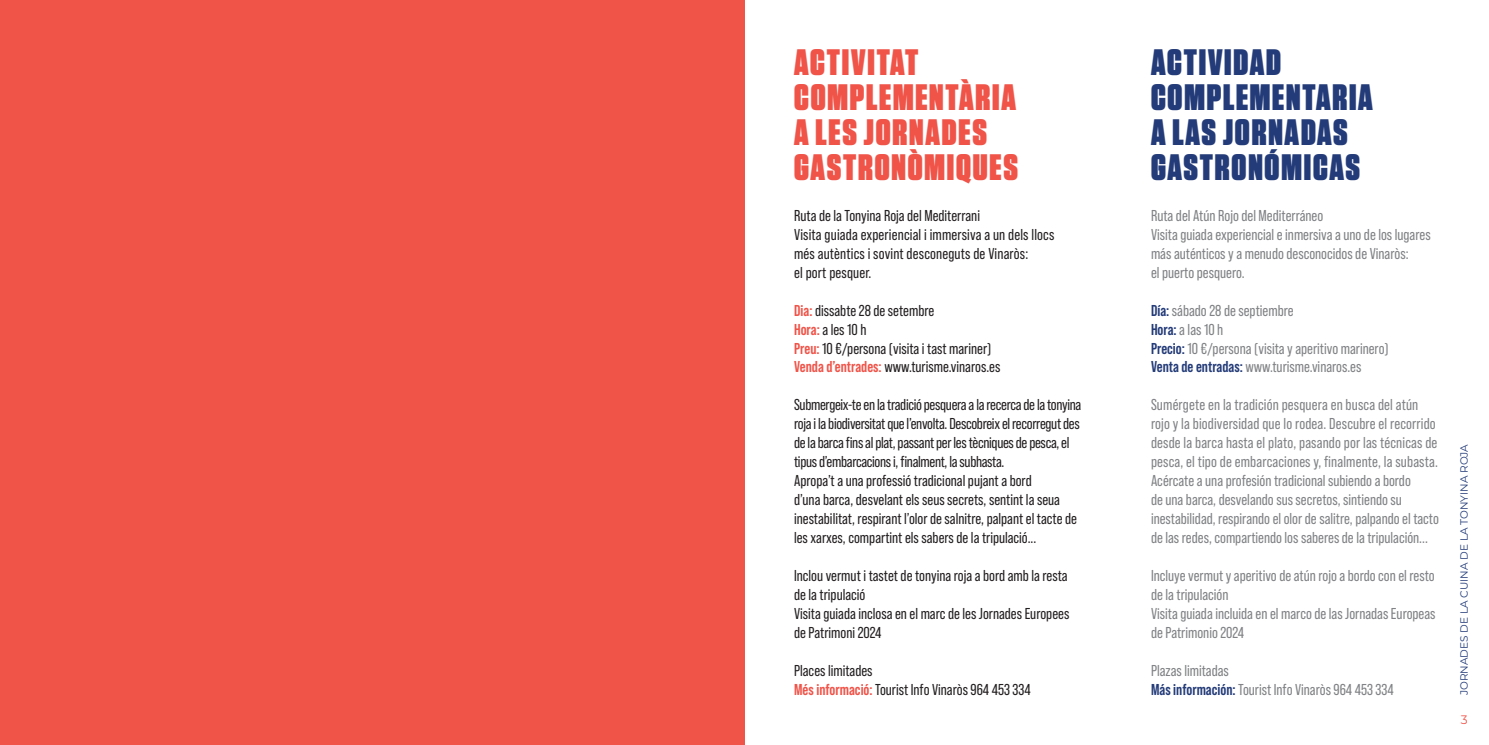
<style>
.page{position:relative;width:1489px;height:745px;background:#fff}
.page>*{position:absolute;margin:0;border:0;box-sizing:border-box;transform-origin:0 0}
.RESTAURANT_NOM{font:900 36.75px/35px "Tungsten";letter-spacing:.05em;color:#f05348}
.RESTAURANT_NOM-2{font:900 36.75px/35px "Tungsten";letter-spacing:.05em;color:#233b78}
.t1{font:15.75px/18.9px "Bebas Neue Pro";color:#808285}
.t2{font:15.75px/18.9px "Bebas Neue Pro";color:#231f20}
.t3{font:15.75px/18.9px "Bebas Neue Pro";letter-spacing:-.02em;color:#231f20}
.t4{font:12.25px "Montserrat";color:#f05348}
.t5{font:10.5px "Montserrat";color:#233b78}
.s1{font-weight:700;color:#f05348}
.s2{font-weight:700;color:#233b78}
</style>
<div class="page">
<div style="left:0;top:0;width:744px;height:744px;background:#f05348"></div>
<p class="RESTAURANT_NOM" style="left:794px;top:46px;width:225px">ACTIVITAT<br>COMPLEMENTÀRIA<br>A LES JORNADES<br>GASTRONÒMIQUES</p>
<p class="t2" style="left:794px;top:205px;width:187px">Ruta de la Tonyina Roja del Mediterrani</p>
<p class="t2" style="left:794px;top:224px;width:262px">Visita guiada experiencial i immersiva a un dels llocs més autèntics i sovint desconeguts de Vinaròs:<br>el port pesquer.</p>
<p class="t2" style="left:794px;top:300px;width:142px"><span class="s1">Dia:</span> dissabte 28 de setembre</p>
<p class="t2" style="left:794px;top:319px;width:74px"><span class="s1">Hora:</span> a les 10 h</p>
<p class="t2" style="left:794px;top:338px;width:198px"><span class="s1">Preu:</span> 10 €/persona (visita i tast mariner)</p>
<p class="t2" style="left:794px;top:357px;width:208px"><span class="s1">Venda d’entrades:</span> www.turisme.vinaros.es</p>
<p class="t3" style="left:794px;top:395px;width:289px">Submergeix-te en la tradició pesquera a la recerca de la tonyina roja i la biodiversitat que l’envolta. Descobreix el recorregut des de la barca fins al plat, passant per les tècniques de pesca, el tipus d’embarcacions i, finalment, la subhasta.</p>
<p class="t2" style="left:794px;top:471px;width:284px">Apropa’t a una professió tradicional pujant a bord<br>d’una barca, desvelant els seus secrets, sentint la seua inestabilitat, respirant l’olor de salnitre, palpant el tacte de les xarxes, compartint els sabers de la tripulació...</p>
<p class="t2" style="left:794px;top:566px;width:275px">Inclou vermut i tastet de tonyina roja a bord amb la resta de la tripulació</p>
<p class="t2" style="left:794px;top:604px;width:277px">Visita guiada inclosa en el marc de les Jornades Europees de Patrimoni 2024</p>
<p class="t2" style="left:794px;top:661px;width:80px">Places limitades</p>
<p class="t2" style="left:794px;top:680px;width:238px"><span class="s1">Més informació:</span> Tourist Info Vinaròs 964 453 334</p>
<p class="RESTAURANT_NOM-2" style="left:1150px;top:46px;width:223px">ACTIVIDAD<br>COMPLEMENTARIA<br>A LAS JORNADAS<br>GASTRONÓMICAS</p>
<p class="t1" style="left:1150px;top:205px;width:174px">Ruta del Atún Rojo del Mediterráneo</p>
<p class="t1" style="left:1150px;top:224px;width:281px">Visita guiada experiencial e inmersiva a uno de los lugares más auténticos y a menudo desconocidos de Vinaròs:<br>el puerto pesquero.</p>
<p class="t1" style="left:1150px;top:300px;width:144px"><span class="s2">Día:</span> sábado 28 de septiembre</p>
<p class="t1" style="left:1150px;top:319px;width:74px"><span class="s2">Hora:</span> a las 10 h</p>
<p class="t1" style="left:1150px;top:338px;width:239px"><span class="s2">Precio:</span> 10 €/persona (visita y aperitivo marinero)</p>
<p class="t1" style="left:1150px;top:357px;width:212px"><span class="s2">Venta de entradas:</span> www.turisme.vinaros.es</p>
<p class="t1" style="left:1150px;top:395px;width:288px">Sumérgete en la tradición pesquera en busca del atún rojo y la biodiversidad que lo rodea. Descubre el recorrido desde la barca hasta el plato, pasando por las técnicas de pesca, el tipo de embarcaciones y, finalmente, la subasta.</p>
<p class="t1" style="left:1150px;top:471px;width:289px">Acércate a una profesión tradicional subiendo a bordo<br>de una barca, desvelando sus secretos, sintiendo su inestabilidad, respirando el olor de salitre, palpando el tacto de las redes, compartiendo los saberes de la tripulación...</p>
<p class="t1" style="left:1150px;top:566px;width:285px">Incluye vermut y aperitivo de atún rojo a bordo con el resto de la tripulación</p>
<p class="t1" style="left:1150px;top:604px;width:286px">Visita guiada incluida en el marco de las Jornadas Europeas de Patrimonio 2024</p>
<p class="t1" style="left:1150px;top:661px;width:79px">Plazas limitadas</p>
<p class="t1" style="left:1150px;top:680px;width:244px"><span class="s2">Más información:</span> Tourist Info Vinaròs 964 453 334</p>
<p class="t5" style="left:1456px;top:694px;width:252px;rotate:-90deg">JORNADES DE LA CUINA DE LA TONYINA ROJA</p>
<p class="t4" style="left:1460px;top:711px;width:8px">3</p>
</div>
